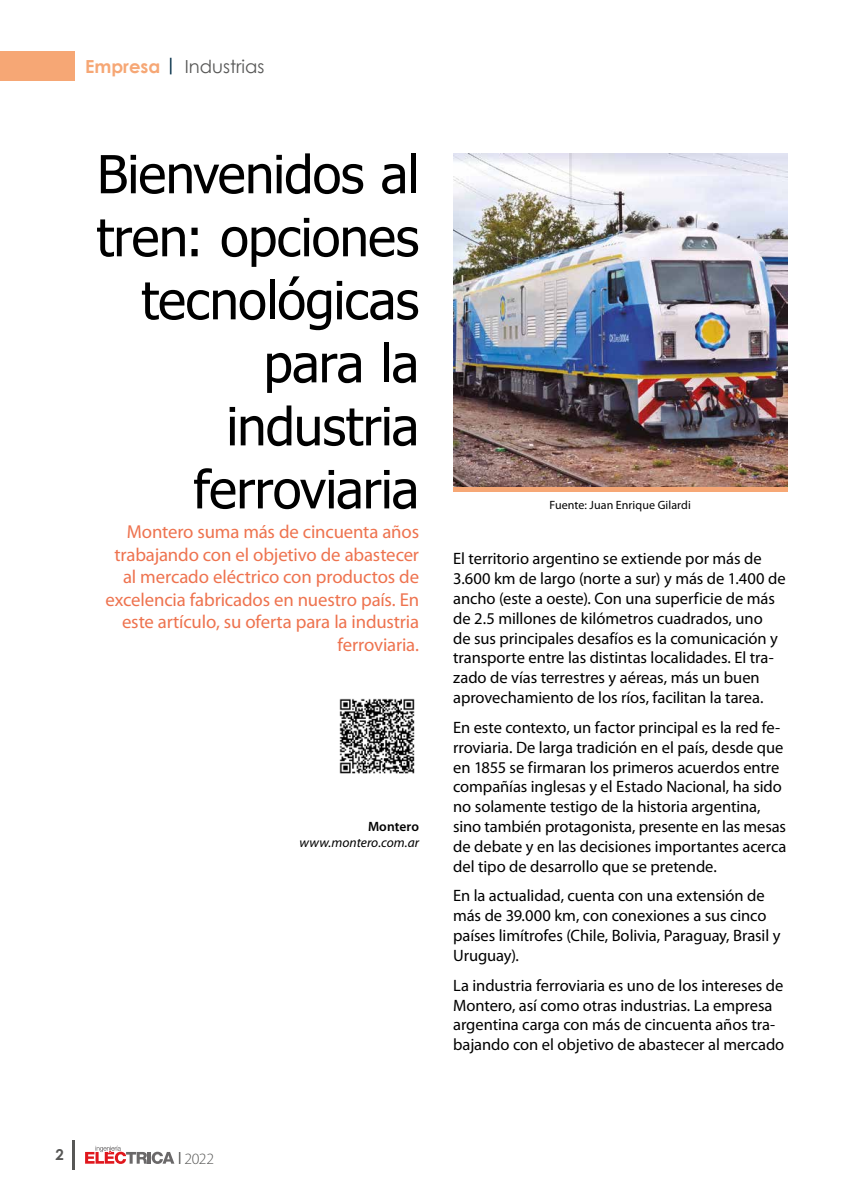
<style>
.page{position:relative;width:851px;height:1191px;background:#fff}
.page>*{position:absolute;margin:0;border:0;box-sizing:border-box;transform-origin:0 0}
.t1{font:52.5px/63px "Tahoma";letter-spacing:-.015em;color:#000;text-align:right}
.t2{font:18.75px/22.5px "Myriad Pro";letter-spacing:-.01em;color:#ee734f;text-align:right}
.t3{font:18px "Century Gothic";color:#575756}
.t4{font:16.5px/19.8px "Myriad Pro";letter-spacing:-.005em;color:#000}
.t5{font:300 15.75px "Myriad Pro";color:#575756}
.t6{font:700 15px "Century Gothic";color:#575756}
.t7{font:italic 13.5px "Myriad Pro";letter-spacing:.005em;color:#000}
.t8{font:600 13.5px "Myriad Pro";letter-spacing:.005em;color:#000}
.t9{font:12px "Myriad Pro";letter-spacing:.005em;color:#000}
.s1{font-weight:700;color:#f6a775}
.s2{font-weight:700;color:#002c46}
</style>
<div class="page">
<hr style="left:72px;top:1140px;width:2px;height:29px;background:#575756">
<svg style="left:85px;top:1145px;width:89px;height:19px"></svg>
<div style="left:0;top:51px;width:74px;height:30px;background:#f6a775"></div>
<img style="left:339px;top:698px;width:76px;height:76px">
<img style="left:453px;top:153px;width:334px;height:334px">
<hr style="left:453px;top:487px;width:334px;height:4px;background:#f6a775">
<p class="t3" style="left:85px;top:54px;width:181px"><span class="s1">Empresa</span> <span class="s2">|</span> Industrias</p>
<h1 class="t1" style="left:96px;top:140px;width:324px">Bienvenidos al tren: opciones tecnológicas para la industria ferroviaria</h1>
<p class="t2" style="left:105px;top:520px;width:315px">Montero suma más de cincuenta años trabajando con el objetivo de abastecer al mercado eléctrico con productos de excelencia fabricados en nuestro país. En este artículo, su oferta para la industria ferroviaria.</p>
<p class="t8" style="left:368px;top:819px;width:53px">Montero</p>
<p class="t7" style="left:299px;top:834px;width:121px">www.montero.com.ar</p>
<p class="t9" style="left:549px;top:497px;width:143px">Fuente: Juan Enrique Gilardi</p>
<p class="t4" style="left:453px;top:548px;width:334px">El territorio argentino se extiende por más de 3.600 km de largo (norte a sur) y más de 1.400 de ancho (este a oeste). Con una superficie de más de 2.5 millones de kilómetros cuadrados, uno<br>de sus principales desafíos es la comunicación y transporte entre las distintas localidades. El tra&shy;zado de vías terrestres y aéreas, más un buen aprovechamiento de los ríos, facilitan la tarea.</p>
<p class="t4" style="left:453px;top:717px;width:334px">En este contexto, un factor principal es la red fe&shy;rroviaria. De larga tradición en el país, desde que en 1855 se firmaran los primeros acuerdos entre compañías inglesas y el Estado Nacional, ha sido no solamente testigo de la historia argentina, sino también protagonista, presente en las mesas de debate y en las decisiones importantes acerca del tipo de desarrollo que se pretende.</p>
<p class="t4" style="left:453px;top:885px;width:329px">En la actualidad, cuenta con una extensión de más de 39.000 km, con conexiones a sus cinco países limítrofes (Chile, Bolivia, Paraguay, Brasil y Uruguay).</p>
<p class="t4" style="left:453px;top:975px;width:332px">La industria ferroviaria es uno de los intereses de Montero, así como otras industrias. La empresa argentina carga con más de cincuenta años tra&shy;bajando con el objetivo de abastecer al mercado</p>
<p class="t6" style="left:55px;top:1143px;width:10px">2</p>
<p class="t5" style="left:178px;top:1149px;width:37px"><sup>|</sup> 2022</p>
</div>
